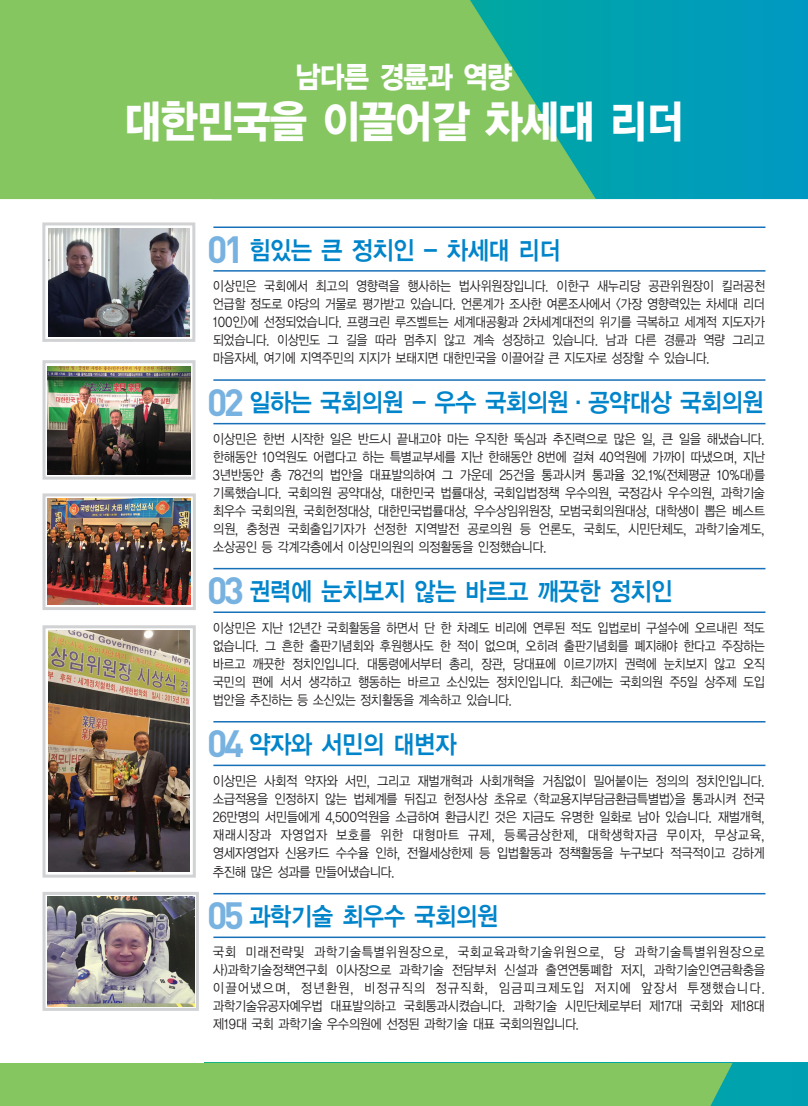
<style>
.page{position:relative;width:808px;height:1106px;background:#fff}
.page>*{position:absolute;margin:0;border:0;box-sizing:border-box;transform-origin:0 0}
.t1{font:45px "YGO16";letter-spacing:-.1em;color:#fff;scale:.9 1}
.t2{font:30px "YGO16";letter-spacing:-.1em;color:#fff;scale:.9 1}
.t3{font:25.5px "YGO14";letter-spacing:-.09em;color:#0084ca;scale:.9 1}
.t4{font:13.5px/18px "YGO12";letter-spacing:-.1em;color:#231f20;text-align:justify;scale:.9 1}
.t5{font:13.5px/18px "YGO12";letter-spacing:-.1em;color:#231f20;text-align:justify;scale:.88 1}
.s1{font-family:"DIN";font-weight:700;font-size:37.5px;color:#78b2e0}
</style>
<div class="page">
<div style="left:204px;top:1063px;width:604px;height:43px;background:#00a1b0"></div>
<div style="left:0;top:1063px;width:732px;height:43px;background:#85c661"></div>
<svg style="left:596px;top:0;width:212px;height:199px;background:#009db8"></svg>
<svg style="left:0;top:0;width:596px;height:199px;background:#76c268"></svg>
<hr style="left:213px;top:893px;width:552px;height:1px;background:#1870b9">
<hr style="left:213px;top:936px;width:552px;height:2px;background:#1870b9">
<hr style="left:213px;top:226px;width:552px;height:2px;background:#1870b9">
<hr style="left:213px;top:270px;width:552px;height:2px;background:#1870b9">
<svg style="left:42px;top:222px;width:153px;height:120px"></svg>
<img style="left:48px;top:228px;width:141px;height:108px">
<div style="left:43px;top:891px;width:156px;height:119px;background:linear-gradient(to right,#fff,#fff);border:3px solid #d1d2d4"></div>
<img style="left:47px;top:896px;width:147px;height:110px">
<svg style="left:43px;top:493px;width:153px;height:117px;fill:#d4d5d7"></svg>
<img style="left:48px;top:499px;width:142px;height:106px">
<hr style="left:213px;top:379px;width:552px;height:2px;background:#1870b9">
<hr style="left:213px;top:423px;width:552px;height:1px;background:#1870b9">
<div style="left:43px;top:625px;width:153px;height:252px;background:#fff;border:3px solid #d1d2d4"></div>
<img style="left:48px;top:630px;width:142px;height:242px">
<hr style="left:213px;top:568px;width:552px;height:1px;background:#1870b9">
<hr style="left:213px;top:611px;width:552px;height:2px;background:#1870b9">
<hr style="left:213px;top:721px;width:552px;height:1px;background:#1870b9">
<hr style="left:213px;top:764px;width:552px;height:2px;background:#1870b9">
<svg style="left:43px;top:360px;width:152px;height:119px;fill:#d9dadc"></svg>
<img style="left:48px;top:366px;width:142px;height:109px">
<h2 class="t2" style="left:295px;top:58px;width:245px">남다른 경륜과 역량</h2>
<h1 class="t1" style="left:122px;top:94px;width:627px">대한민국을 이끌어갈 차세대 리더</h1>
<h3 class="t3" style="left:207px;top:234px;width:395px"><span class="s1">01</span> 힘있는 큰 정치인 - 차세대 리더</h3>
<p class="t5" style="left:213px;top:277px;width:630px">이상민은 국회에서 최고의 영향력을 행사하는 법사위원장입니다. 이한구 새누리당 공관위원장이 킬러공천 언급할 정도로 야당의 거물로 평가받고 있습니다. 언론계가 조사한 여론조사에서 &lt;가장 영향력있는 차세대 리더 100인&gt;에 선정되었습니다. 프랭크린 루즈벨트는 세계대공황과 2차세계대전의 위기를 극복하고 세계적 지도자가 되었습니다. 이상민도 그 길을 따라 멈추지 않고 계속 성장하고 있습니다. 남과 다른 경륜과 역량 그리고 마음자세, 여기에 지역주민의 지지가 보태지면 대한민국을 이끌어갈 큰 지도자로 성장할 수 있습니다.</p>
<h3 class="t3" style="left:207px;top:386px;width:621px"><span class="s1">02</span> 일하는 국회의원 - 우수 국회의원·공약대상 국회의원</h3>
<p class="t4" style="left:213px;top:430px;width:616px">이상민은 한번 시작한 일은 반드시 끝내고야 마는 우직한 뚝심과 추진력으로 많은 일, 큰 일을 해냈습니다. 한해동안 10억원도 어렵다고 하는 특별교부세를 지난 한해동안 8번에 걸쳐 40억원에 가까이 따냈으며, 지난 3년반동안 총 78건의 법안을 대표발의하여 그 가운데 25건을 통과시켜 통과율 32.1%(전체평균 10%대)를 기록했습니다. 국회의원 공약대상, 대한민국 법률대상, 국회입법정책 우수의원, 국정감사 우수의원, 과학기술 최우수 국회의원, 국회헌정대상, 대한민국법률대상, 우수상임위원장, 모범국회의원대상, 대학생이 뽑은 베스트 의원, 충청권 국회출입기자가 선정한 지역발전 공로의원 등 언론도, 국회도, 시민단체도, 과학기술계도, 소상공인 등 각계각층에서 이상민의원의 의정활동을 인정했습니다.</p>
<h3 class="t3" style="left:207px;top:575px;width:520px"><span class="s1">03</span> 권력에 눈치보지 않는 바르고 깨끗한 정치인</h3>
<p class="t5" style="left:213px;top:619px;width:630px">이상민은 지난 12년간 국회활동을 하면서 단 한 차례도 비리에 연루된 적도 입법로비 구설수에 오르내린 적도 없습니다. 그 흔한 출판기념회와 후원행사도 한 적이 없으며, 오히려 출판기념회를 폐지해야 한다고 주장하는 바르고 깨끗한 정치인입니다. 대통령에서부터 총리, 장관, 당대표에 이르기까지 권력에 눈치보지 않고 오직 국민의 편에 서서 생각하고 행동하는 바르고 소신있는 정치인입니다. 최근에는 국회의원 주5일 상주제 도입 법안을 추진하는 등 소신있는 정치활동을 계속하고 있습니다.</p>
<h3 class="t3" style="left:207px;top:728px;width:279px"><span class="s1">04</span> 약자와 서민의 대변자</h3>
<p class="t4" style="left:213px;top:772px;width:616px">이상민은 사회적 약자와 서민, 그리고 재벌개혁과 사회개혁을 거침없이 밀어붙이는 정의의 정치인입니다. 소급적용을 인정하지 않는 법체계를 뒤집고 헌정사상 초유로 &lt;학교용지부담금환급특별법&gt;을 통과시켜 전국 26만명의 서민들에게 4,500억원을 소급하여 환급시킨 것은 지금도 유명한 일화로 남아 있습니다. 재벌개혁, 재래시장과 자영업자 보호를 위한 대형마트 규제, 등록금상한제, 대학생학자금 무이자, 무상교육, 영세자영업자 신용카드 수수율 인하, 전월세상한제 등 입법활동과 정책활동을 누구보다 적극적이고 강하게 추진해 많은 성과를 만들어냈습니다.</p>
<h3 class="t3" style="left:207px;top:900px;width:326px"><span class="s1">05</span> 과학기술 최우수 국회의원</h3>
<p class="t4" style="left:213px;top:943px;width:616px">국회 미래전략및 과학기술특별위원장으로, 국회교육과학기술위원으로, 당 과학기술특별위원장으로 사)과학기술정책연구회 이사장으로 과학기술 전담부처 신설과 출연연통폐합 저지, 과학기술인연금확충을 이끌어냈으며, 정년환원, 비정규직의 정규직화, 임금피크제도입 저지에 앞장서 투쟁했습니다. 과학기술유공자예우법 대표발의하고 국회통과시켰습니다. 과학기술 시민단체로부터 제17대 국회와 제18대 제19대 국회 과학기술 우수의원에 선정된 과학기술 대표 국회의원입니다.</p>
</div>
